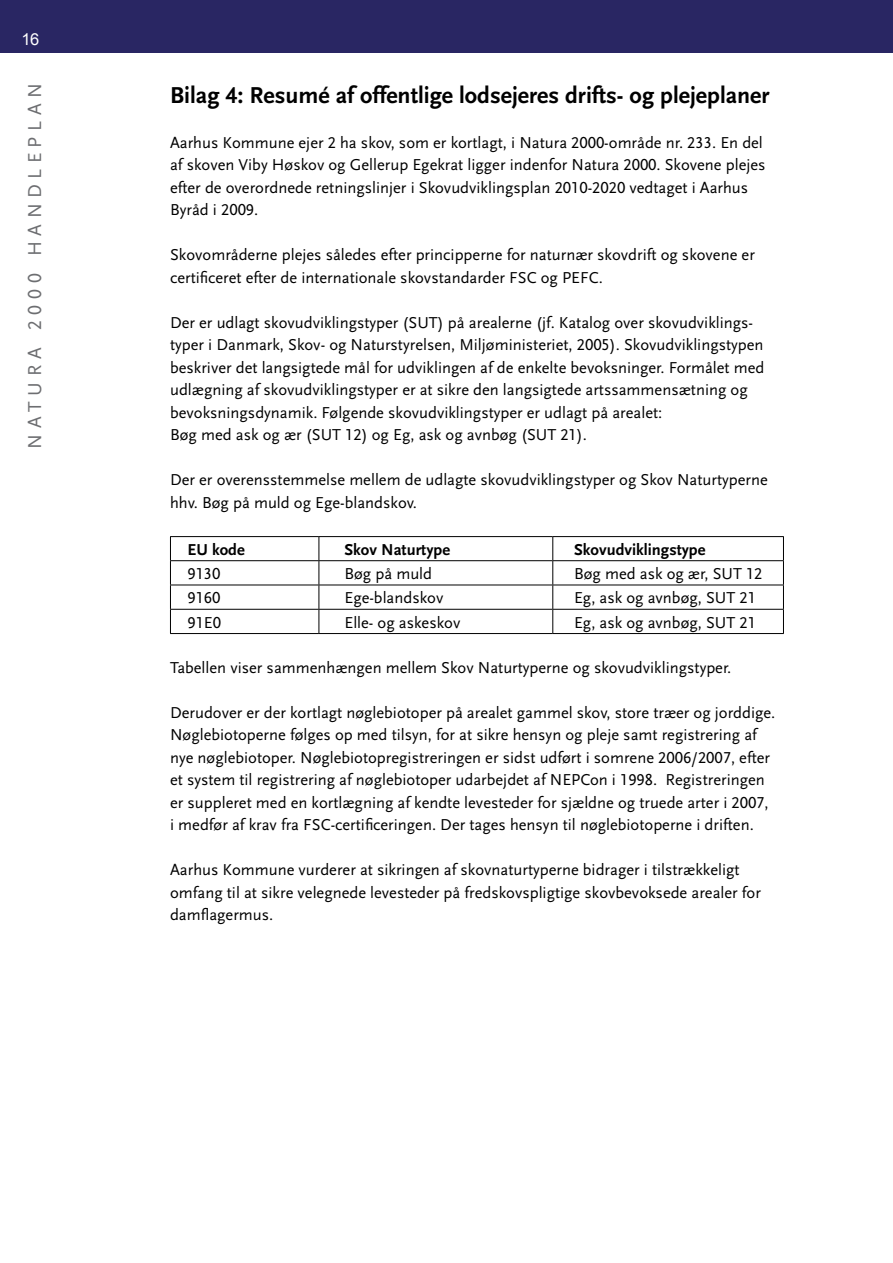
<style>
.page{position:relative;width:893px;height:1263px;background:#fff}
.page>*{position:absolute;margin:0;border:0;box-sizing:border-box;transform-origin:0 0}
.t1{font:700 24px "Scala Sans LF";color:#000}
.t2{font:19.5px "Scala Sans LF";letter-spacing:.29em;color:#6d6e71}
.t3{font:16.5px/22.5px "Scala Sans LF";color:#000}
.t4{font:700 16.5px "Scala Sans LF";color:#000}
.t5{font:16.5px "Arial";color:#fff}
</style>
<div class="page">
<div style="left:0;top:0;width:893px;height:53px;background:#292663"></div>
<hr style="left:170px;top:536px;width:149px;height:1px;background:#000">
<hr style="left:319px;top:536px;width:234px;height:1px;background:#000">
<hr style="left:553px;top:536px;width:231px;height:1px;background:#000">
<hr style="left:170px;top:560px;width:149px;height:1px;background:#000">
<hr style="left:319px;top:560px;width:234px;height:1px;background:#000">
<hr style="left:553px;top:560px;width:231px;height:1px;background:#000">
<hr style="left:170px;top:585px;width:149px;height:1px;background:#000">
<hr style="left:319px;top:585px;width:234px;height:1px;background:#000">
<hr style="left:553px;top:585px;width:231px;height:1px;background:#000">
<hr style="left:170px;top:609px;width:149px;height:1px;background:#000">
<hr style="left:319px;top:609px;width:234px;height:1px;background:#000">
<hr style="left:553px;top:609px;width:231px;height:1px;background:#000">
<hr style="left:170px;top:633px;width:149px;height:1px;background:#000">
<hr style="left:319px;top:633px;width:234px;height:1px;background:#000">
<hr style="left:553px;top:633px;width:231px;height:1px;background:#000">
<svg style="left:170px;top:537px;width:1px;height:96px"></svg>
<svg style="left:319px;top:537px;width:1px;height:96px"></svg>
<svg style="left:552px;top:537px;width:1px;height:96px"></svg>
<svg style="left:783px;top:537px;width:1px;height:96px"></svg>
<p class="t5" style="left:17px;top:20px;width:19px">16</p>
<p class="t5" style="left:21px;top:28px;width:19px">16</p>
<p class="t2" style="left:24px;top:448px;width:363px;rotate:-90deg">Natura 2000 han dleplan</p>
<h1 class="t1" style="left:170px;top:82px;width:601px">Bilag 4: Resumé af offentlige lodsejeres drifts- og plejeplaner</h1>
<p class="t3" style="left:170px;top:131px;width:597px">Aarhus Kommune ejer 2 ha skov, som er kortlagt, i Natura 2000-område nr. 233. En del af skoven Viby Høskov og Gellerup Egekrat ligger indenfor Natura 2000. Skovene plejes efter de overordnede retningslinjer i Skovudviklingsplan 2010-2020 vedtaget i Aarhus Byråd i 2009.</p>
<p class="t3" style="left:170px;top:244px;width:586px">Skovområderne plejes således efter principperne for naturnær skovdrift og skovene er certificeret efter de internationale skovstandarder FSC og PEFC.</p>
<p class="t3" style="left:170px;top:311px;width:596px">Der er udlagt skovudviklingstyper (SUT) på arealerne (jf. Katalog over skovudviklings&shy;typer i Danmark, Skov- og Naturstyrelsen, Miljøministeriet, 2005). Skovudviklingstypen beskriver det langsigtede mål for udviklingen af de enkelte bevoksninger. Formålet med udlægning af skovudviklingstyper er at sikre den langsigtede artssammensætning og bevoksningsdynamik. Følgende skovudviklingstyper er udlagt på arealet:<br>Bøg med ask og ær (SUT 12) og Eg, ask og avnbøg (SUT 21).</p>
<p class="t3" style="left:170px;top:469px;width:599px">Der er overensstemmelse mellem de udlagte skovudviklingstyper og Skov Naturtyperne hhv. Bøg på muld og Ege-blandskov.</p>
<p class="t4" style="left:187px;top:540px;width:59px">EU kode</p>
<p class="t4" style="left:344px;top:540px;width:107px">Skov Naturtype</p>
<p class="t4" style="left:574px;top:540px;width:133px">Skovudviklingstype</p>
<p class="t3" style="left:187px;top:563px;width:34px">9130</p>
<p class="t3" style="left:344px;top:563px;width:89px">Bøg på muld</p>
<p class="t3" style="left:574px;top:563px;width:190px">Bøg med ask og ær, SUT 12</p>
<p class="t3" style="left:187px;top:587px;width:34px">9160</p>
<p class="t3" style="left:344px;top:587px;width:100px">Ege-blandskov</p>
<p class="t3" style="left:574px;top:587px;width:183px">Eg, ask og avnbøg, SUT 21</p>
<p class="t3" style="left:187px;top:611px;width:35px">91E0</p>
<p class="t3" style="left:344px;top:611px;width:117px">Elle- og askeskov</p>
<p class="t3" style="left:574px;top:611px;width:183px">Eg, ask og avnbøg, SUT 21</p>
<p class="t3" style="left:170px;top:657px;width:563px">Tabellen viser sammenhængen mellem Skov Naturtyperne og skovudviklingstyper.</p>
<p class="t3" style="left:170px;top:702px;width:607px">Derudover er der kortlagt nøglebiotoper på arealet gammel skov, store træer og jorddige.<br>Nøglebiotoperne følges op med tilsyn, for at sikre hensyn og pleje samt registrering af nye nøglebiotoper. Nøglebiotopregistreringen er sidst udført i somrene 2006/2007, efter et system til registrering af nøglebiotoper udarbejdet af NEPCon i 1998. Registreringen er suppleret med en kortlægning af kendte levesteder for sjældne og truede arter i 2007, i medfør af krav fra FSC-certificeringen. Der tages hensyn til nøglebiotoperne i driften.</p>
<p class="t3" style="left:170px;top:859px;width:592px">Aarhus Kommune vurderer at sikringen af skovnaturtyperne bidrager i tilstrækkeligt omfang til at sikre velegnede levesteder på fredskovspligtige skovbevoksede arealer for damflagermus.</p>
</div>
